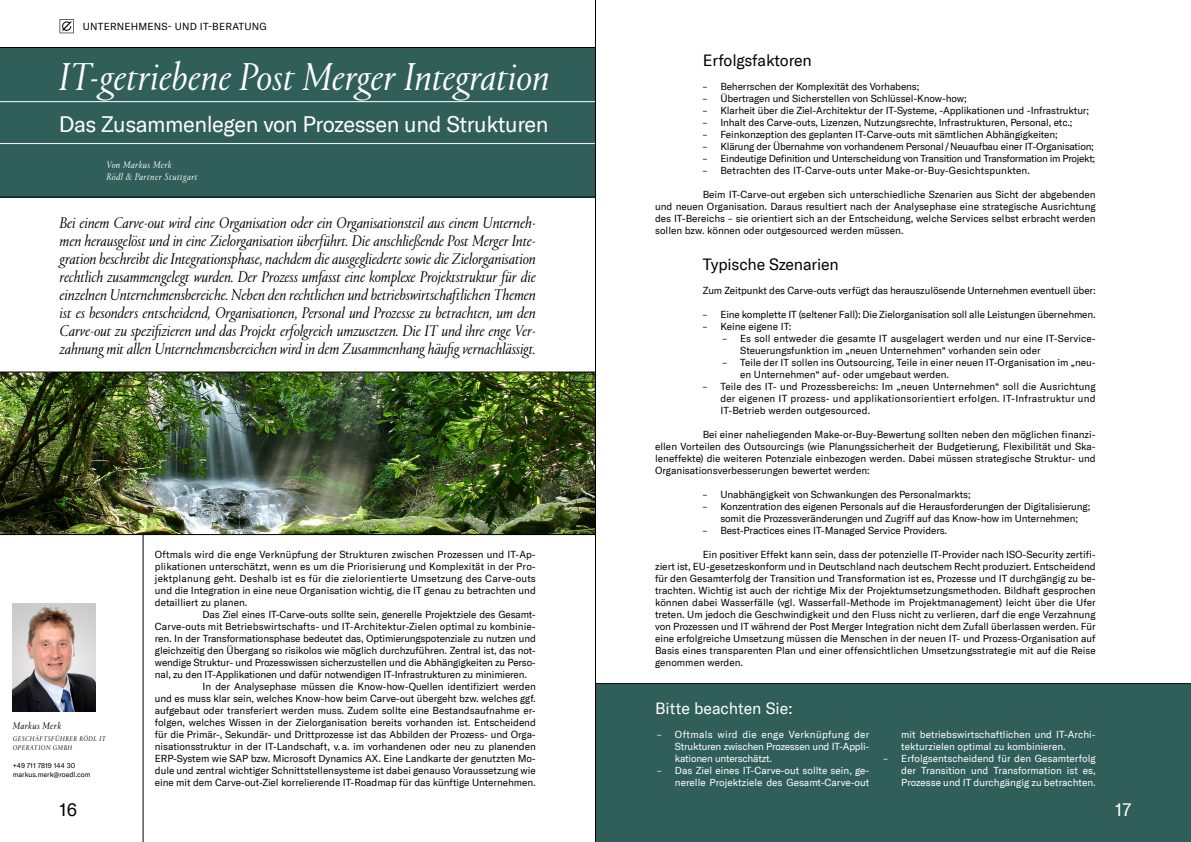
<style>
.page{position:relative;width:1191px;height:842px;background:#fff}
.page>*{position:absolute;margin:0;border:0;box-sizing:border-box;transform-origin:0 0}
.HL1_50pt{font:italic 300 40px "Portrait TT";color:#fff}
.HL2_Copy_Intro_20pt{font:22px "GT America";letter-spacing:-.02em;color:#fff}
.t1{font:18px "GT America";color:#000}
.HL2_Copy_Intro_20pt-2{font:18px "GT America";color:#fff}
.HL2_Copy_Intro_20pt-3{font:italic 300 16px/18px "Portrait TT";letter-spacing:-.01em;color:#000;text-align:justify}
.Copy_10pt_Einzug{font:16px "GT America";letter-spacing:-.01em;color:#000}
.HL2_Copy_Intro_20pt-4{font:16px "GT America";color:#fff}
.Copy_10pt_Einzug-2{font:10px/12px "GT America";letter-spacing:-.01em;color:#000;text-align:justify}
.t2{font:10px/12px "GT America";color:#fff;text-align:justify}
.Copy_10pt_Einzug-3{font:10px "GT America";letter-spacing:-.03em;color:#000}
.Copy_10pt_Einzug-4{font:10px "GT America";letter-spacing:.01em;color:#000}
.Copy_10pt_Einzug-5{font:italic 300 10px "Portrait TT";letter-spacing:.04em;color:#fff}
.Copy_10pt_Einzug-6{font:10px "GT America";letter-spacing:.02em;color:#000}
.Copy_10pt_Einzug-7{font:italic 300 10px "Portrait TT";letter-spacing:.04em;color:#000}
.Marginal-Copy_7pt_Ei{font:7px "GT America";color:#000}
.Marginal-Copy_7pt_Ei-2{font:italic 300 7px/9px "Portrait TT";letter-spacing:.08em;color:#000}
</style>
<div class="page">
<div style="left:0;top:48px;width:595px;height:149px;background:#305f5a"></div>
<hr style="left:0;top:143px;width:595px;height:1px;background:#fff">
<hr style="left:0;top:101px;width:595px;height:1px;background:#fff">
<hr style="left:0;top:47px;width:595px;height:1px;background:#000">
<hr style="left:0;top:197px;width:595px;height:1px;background:#000">
<hr style="left:143px;top:534px;width:1px;height:308px;background:#000">
<img style="left:12px;top:603px;width:84px;height:108px">
<img style="left:0;top:372px;width:595px;height:162px">
<div style="left:595px;top:684px;width:596px;height:158px;background:#305f5a"></div>
<hr style="left:595px;top:683px;width:596px;height:1px;background:#000">
<hr style="left:0;top:534px;width:595px;height:1px;background:#000">
<hr style="left:0;top:371px;width:595px;height:1px;background:#000">
<hr style="left:595px;top:0;width:1px;height:842px;background:#000">
<svg style="left:60px;top:19px;width:14px;height:14px"></svg>
<p class="Copy_10pt_Einzug-6" style="left:83px;top:21px;width:185px">UNTERNEHMENS- UND IT-BERATUNG</p>
<p class="HL1_50pt" style="left:59px;top:50px;width:492px">IT-getriebene Post Merger Integration</p>
<p class="HL2_Copy_Intro_20pt" style="left:59px;top:111px;width:491px">Das Zusammenlegen von Prozessen und Strukturen</p>
<p class="Copy_10pt_Einzug-5" style="left:106px;top:158px;width:67px">Von Markus Merk</p>
<p class="Copy_10pt_Einzug-5" style="left:106px;top:170px;width:93px">Rödl &amp; Partner Stuttgart</p>
<p class="HL2_Copy_Intro_20pt-3" style="left:60px;top:213px;width:478px">Bei einem Carve-out wird eine Organisation oder ein Organisationsteil aus einem Unterneh&shy;men herausgelöst und in eine Zielorganisation überführt. Die anschließende Post Merger Inte&shy;gration beschreibt die Integrationsphase, nachdem die ausgegliederte sowie die Zielorganisation rechtlich zusammengelegt wurden. Der Prozess umfasst eine komplexe Projektstruktur für die einzelnen Unternehmensbereiche. Neben den rechtlichen und betriebswirtschaftlichen Themen ist es besonders entscheidend, Organisationen, Personal und Prozesse zu betrachten, um den Carve-out zu spezifizieren und das Projekt erfolgreich umzusetzen. Die IT und ihre enge Ver&shy;zahnung mit allen Unternehmensbereichen wird in dem Zusammenhang häufig vernachlässigt.</p>
<p class="Copy_10pt_Einzug-7" style="left:13px;top:719px;width:50px">Markus Merk</p>
<p class="Marginal-Copy_7pt_Ei-2" style="left:13px;top:734px;width:94px">GESCHÄFTSFÜHRER RÖDL IT<br>OPERATION GMBH</p>
<p class="Marginal-Copy_7pt_Ei" style="left:13px;top:761px;width:64px">+49 711 7819 144 30</p>
<p class="Marginal-Copy_7pt_Ei" style="left:13px;top:770px;width:79px">markus.merk@roedl.com</p>
<h3 class="t1" style="left:60px;top:799px;width:19px">16</h3>
<p class="Copy_10pt_Einzug-2" style="left:155px;top:548px;width:382px">Oftmals wird die enge Verknüpfung der Strukturen zwischen Prozessen und IT-Ap&shy;plikationen unterschätzt, wenn es um die Priorisierung und Komplexität in der Pro&shy;jektplanung geht. Deshalb ist es für die zielorientierte Umsetzung des Carve-outs und die Integration in eine neue Organisation wichtig, die IT genau zu betrachten und detailliert zu planen.</p>
<p class="Copy_10pt_Einzug-2" style="left:155px;top:608px;width:382px;text-indent:48px">Das Ziel eines IT-Carve-outs sollte sein, generelle Projektziele des Gesamt-Carve-outs mit Betriebswirtschafts- und IT-Architektur-Zielen optimal zu kombinie&shy;ren. In der Transformationsphase bedeutet das, Optimierungspotenziale zu nutzen und gleichzeitig den Übergang so risikolos wie möglich durchzuführen. Zentral ist, das not&shy;wendige Struktur- und Prozesswissen sicherzustellen und die Abhängigkeiten zu Perso&shy;nal, zu den IT-Applikationen und dafür notwendigen IT-Infrastrukturen zu minimieren.</p>
<p class="Copy_10pt_Einzug-2" style="left:155px;top:680px;width:382px;text-indent:48px">In der Analysephase müssen die Know-how-Quellen identifiziert werden und es muss klar sein, welches Know-how beim Carve-out übergeht bzw. welches ggf. aufgebaut oder transferiert werden muss. Zudem sollte eine Bestandsaufnahme er&shy;folgen, welches Wissen in der Zielorganisation bereits vorhanden ist. Entscheidend für die Primär-, Sekundär- und Drittprozesse ist das Abbilden der Prozess- und Orga&shy;nisationsstruktur in der IT-Landschaft, v. a. im vorhandenen oder neu zu planenden ERP-System wie SAP bzw. Microsoft Dynamics AX. Eine Landkarte der genutzten Mo&shy;dule und zentral wichtiger Schnittstellensysteme ist dabei genauso Voraussetzung wie eine mit dem Carve-out-Ziel korrelierende IT-Roadmap für das künftige Unternehmen.</p>
<p class="Copy_10pt_Einzug" style="left:702px;top:51px;width:111px">Erfolgsfaktoren</p>
<p class="Copy_10pt_Einzug-2" style="left:702px;top:80px;width:218px">– Beherrschen der Komplexität des Vorhabens;</p>
<p class="Copy_10pt_Einzug-2" style="left:702px;top:92px;width:266px">– Übertragen und Sicherstellen von Schlüssel-Know-how;</p>
<p class="Copy_10pt_Einzug-2" style="left:702px;top:104px;width:388px">– Klarheit über die Ziel-Architektur der IT-Systeme, -Applikationen und -Infrastruktur;</p>
<p class="Copy_10pt_Einzug-2" style="left:702px;top:116px;width:371px">– Inhalt des Carve-outs, Lizenzen, Nutzungsrechte, Infrastrukturen, Personal, etc.;</p>
<p class="Copy_10pt_Einzug-2" style="left:702px;top:128px;width:357px">– Feinkonzeption des geplanten IT-Carve-outs mit sämtlichen Abhängigkeiten;</p>
<p class="Copy_10pt_Einzug-2" style="left:702px;top:140px;width:393px">– Klärung der Übernahme von vorhandenem Personal / Neuaufbau einer IT-Organisation;</p>
<p class="Copy_10pt_Einzug-3" style="left:702px;top:153px;width:394px">– Eindeutige Definition und Unterscheidung von Transition und Transformation im Projekt;</p>
<p class="Copy_10pt_Einzug-4" style="left:702px;top:165px;width:329px">– Betrachten des IT-Carve-outs unter Make-or-Buy-Gesichtspunkten.</p>
<p class="Copy_10pt_Einzug-2" style="left:655px;top:188px;width:442px;text-indent:48px">Beim IT-Carve-out ergeben sich unterschiedliche Szenarien aus Sicht der abgebenden und neuen Organisation. Daraus resultiert nach der Analysephase eine strategische Ausrichtung des IT-Bereichs – sie orientiert sich an der Entscheidung, welche Services selbst erbracht werden sollen bzw. können oder outgesourced werden müssen.</p>
<p class="Copy_10pt_Einzug" style="left:702px;top:255px;width:138px">Typische Szenarien</p>
<p class="Copy_10pt_Einzug-2" style="left:702px;top:284px;width:394px">Zum Zeitpunkt des Carve-outs verfügt das herauszulösende Unternehmen eventuell über:</p>
<p class="Copy_10pt_Einzug-2" style="left:702px;top:308px;width:395px">– Eine komplette IT (seltener Fall): Die Zielorganisation soll alle Leistungen übernehmen.</p>
<p class="Copy_10pt_Einzug-2" style="left:702px;top:320px;width:91px">– Keine eigene IT:</p>
<p class="Copy_10pt_Einzug-2" style="left:740px;top:332px;width:357px;text-indent:-18px">– Es soll entweder die gesamte IT ausgelagert werden und nur eine IT-Service-<br>Steuerungsfunktion im „neuen Unternehmen“ vorhanden sein oder</p>
<p class="Copy_10pt_Einzug-2" style="left:740px;top:356px;width:357px;text-indent:-18px">– Teile der IT sollen ins Outsourcing, Teile in einer neuen IT-Organisation im „neu&shy;en Unternehmen“ auf- oder umgebaut werden.</p>
<p class="Copy_10pt_Einzug-2" style="left:720px;top:380px;width:377px;text-indent:-18px">– Teile des IT- und Prozessbereichs: Im „neuen Unternehmen“ soll die Ausrichtung der eigenen IT prozess- und applikationsorientiert erfolgen. IT-Infrastruktur und IT-Betrieb werden outgesourced.</p>
<p class="Copy_10pt_Einzug-2" style="left:655px;top:428px;width:442px;text-indent:48px">Bei einer naheliegenden Make-or-Buy-Bewertung sollten neben den möglichen finanzi&shy;ellen Vorteilen des Outsourcings (wie Planungssicherheit der Budgetierung, Flexibilität und Ska&shy;leneffekte) die weiteren Potenziale einbezogen werden. Dabei müssen strategische Struktur- und Organisationsverbesserungen bewertet werden:</p>
<p class="Copy_10pt_Einzug-2" style="left:702px;top:488px;width:270px">– Unabhängigkeit von Schwankungen des Personalmarkts;</p>
<p class="Copy_10pt_Einzug-2" style="left:702px;top:500px;width:389px;text-align:center">– Konzentration des eigenen Personals auf die Herausforderungen der Digitalisierung; somit die Prozessveränderungen und Zugriff auf das Know-how im Unternehmen;</p>
<p class="Copy_10pt_Einzug-2" style="left:702px;top:524px;width:246px">– Best-Practices eines IT-Managed Service Providers.</p>
<p class="Copy_10pt_Einzug-2" style="left:655px;top:548px;width:442px;text-indent:48px">Ein positiver Effekt kann sein, dass der potenzielle IT-Provider nach ISO-Security zertifi&shy;ziert ist, EU-gesetzeskonform und in Deutschland nach deutschem Recht produziert. Entscheidend für den Gesamterfolg der Transition und Transformation ist es, Prozesse und IT durchgängig zu be&shy;trachten. Wichtig ist auch der richtige Mix der Projektumsetzungsmethoden. Bildhaft gesprochen können dabei Wasserfälle (vgl. Wasserfall-Methode im Projektmanagement) leicht über die Ufer treten. Um jedoch die Geschwindigkeit und den Fluss nicht zu verlieren, darf die enge Verzahnung von Prozessen und IT während der Post Merger Integration nicht dem Zufall überlassen werden. Für eine erfolgreiche Umsetzung müssen die Menschen in der neuen IT- und Prozess-Organisation auf Basis eines transparenten Plan und einer offensichtlichen Umsetzungsstrategie mit auf die Reise genommen werden.</p>
<p class="HL2_Copy_Intro_20pt-4" style="left:655px;top:699px;width:139px">Bitte beachten Sie:</p>
<p class="t2" style="left:675px;top:728px;width:196px;text-indent:-18px">– Oftmals wird die enge Verknüpfung der Strukturen zwischen Prozessen und IT-Appli&shy;kationen unterschätzt.</p>
<p class="t2" style="left:657px;top:764px;width:214px;text-align:right">– Das Ziel eines IT-Carve-out sollte sein, ge&shy;nerelle Projektziele des Gesamt-Carve-out</p>
<p class="t2" style="left:901px;top:728px;width:196px">mit betriebswirtschaftlichen und IT-Archi&shy;tekturzielen optimal zu kombinieren.</p>
<p class="t2" style="left:901px;top:752px;width:196px;text-indent:-18px">– Erfolgsentscheidend für den Gesamterfolg der Transition und Transformation ist es, Prozesse und IT durchgängig zu betrachten.</p>
<p class="HL2_Copy_Intro_20pt-2" style="left:1115px;top:799px;width:18px">17</p>
</div>
